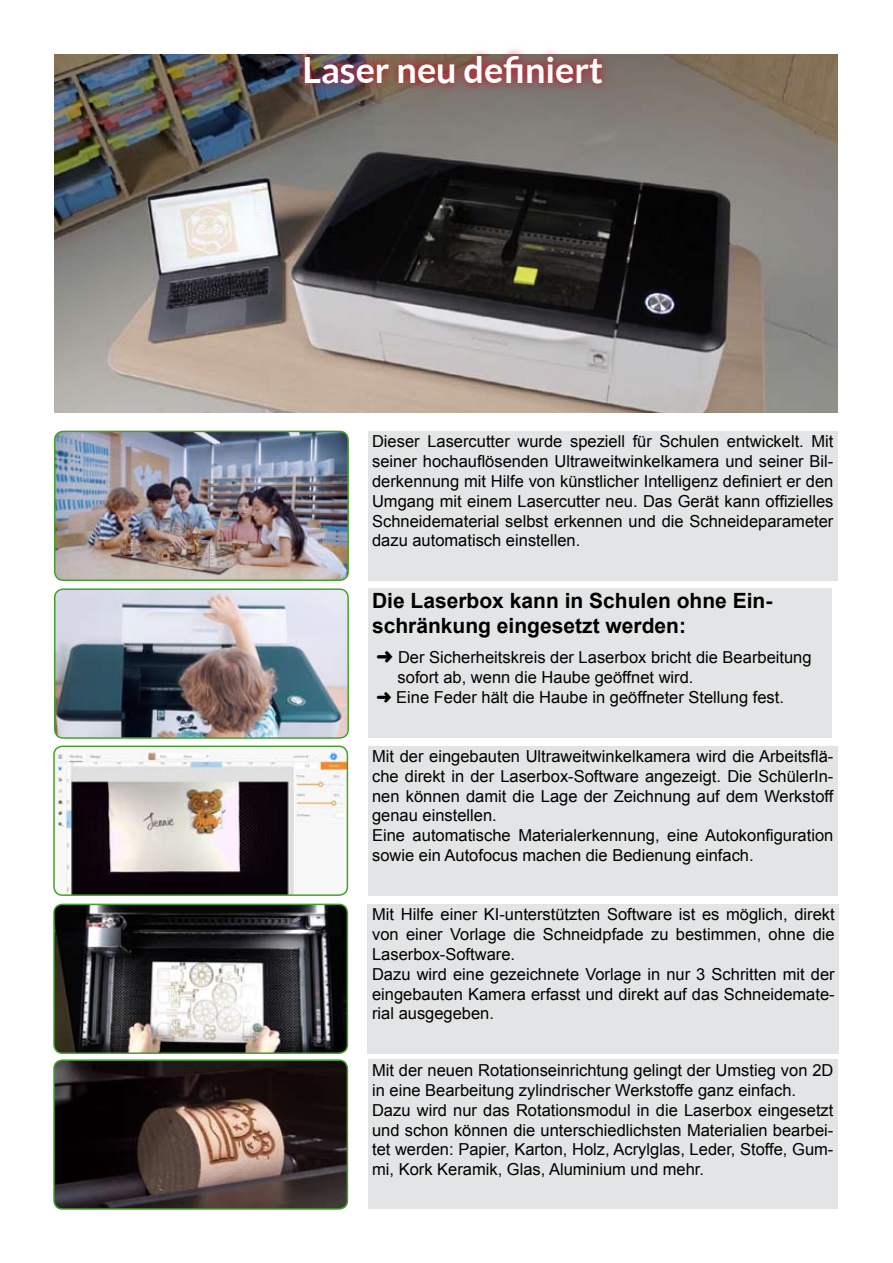
<style>
.page{position:relative;width:893px;height:1263px;background:#fff}
.page>*{position:absolute;margin:0;border:0;box-sizing:border-box;transform-origin:0 0}
.t1{font:700 36px "Lato";color:#fff}
.t2{font:700 21px/25.2px "Arial";color:#000}
.t3{font:16.5px/19.8px "Arial";color:#000}
</style>
<div class="page">
<img style="left:54px;top:54px;width:784px;height:358px">
<svg style="left:295px;top:49px;width:543px;height:66px;background:#89716a"></svg>
<img style="left:55px;top:591px;width:293px;height:147px">
<div style="left:54px;top:588px;width:295px;height:151px;border:2px solid #45a12b;border-radius:9px"></div>
<img style="left:56px;top:1062px;width:291px;height:147px">
<div style="left:53px;top:1059px;width:295px;height:151px;border:2px solid #45a12b;border-radius:9px"></div>
<img style="left:55px;top:431px;width:293px;height:149px">
<div style="left:54px;top:431px;width:295px;height:150px;border:2px solid #45a12b;border-radius:9px"></div>
<img style="left:56px;top:748px;width:291px;height:147px">
<div style="left:53px;top:745px;width:295px;height:151px;border:2px solid #45a12b;border-radius:9px"></div>
<img style="left:54px;top:904px;width:293px;height:149px">
<div style="left:53px;top:904px;width:295px;height:150px;border:2px solid #45a12b;border-radius:9px"></div>
<div style="left:368px;top:431px;width:470px;height:150px;background:#e3e4e5"></div>
<div style="left:368px;top:588px;width:463px;height:150px;background:#e3e4e5"></div>
<div style="left:368px;top:746px;width:470px;height:150px;background:#e3e4e5"></div>
<div style="left:368px;top:904px;width:471px;height:149px;background:#e3e4e5"></div>
<div style="left:368px;top:1060px;width:470px;height:149px;background:#e3e4e5"></div>
<h1 class="t1" style="left:302px;top:49px;width:302px">Laser neu definiert</h1>
<p class="t3" style="left:372px;top:432px;width:463px;text-align:justify">Dieser Lasercutter wurde speziell für Schulen entwickelt. Mit seiner hochauflösenden Ultraweitwinkelkamera und seiner Bil&shy;derkennung mit Hilfe von künstlicher Intelligenz definiert er den Umgang mit einem Lasercutter neu. Das Gerät kann offizielles Schneidematerial selbst erkennen und die Schneideparameter dazu automatisch einstellen.</p>
<p class="t2" style="left:372px;top:589px;width:402px">Die Laserbox kann in Schulen ohne Ein&shy;schränkung eingesetzt werden:</p>
<p class="t3" style="left:396px;top:648px;width:417px">Der Sicherheitskreis der Laserbox bricht die Bearbeitung sofort ab, wenn die Haube geöffnet wird.<br>Eine Feder hält die Haube in geöffneter Stellung fest.</p>
<p class="t3" style="left:372px;top:746px;width:463px">Mit der eingebauten Ultraweitwinkelkamera wird die Arbeitsflä&shy;che direkt in der Laserbox-Software angezeigt. Die SchülerIn&shy;nen können damit die Lage der Zeichnung auf dem Werkstoff genau einstellen.<br>Eine automatische Materialerkennung, eine Autokonfiguration sowie ein Autofocus machen die Bedienung einfach.</p>
<p class="t3" style="left:372px;top:905px;width:464px">Mit Hilfe einer KI-unterstützten Software ist es möglich, direkt von einer Vorlage die Schneidpfade zu bestimmen, ohne die Laserbox-Software.<br>Dazu wird eine gezeichnete Vorlage in nur 3 Schritten mit der eingebauten Kamera erfasst und direkt auf das Schneidemate&shy;rial ausgegeben.</p>
<p class="t3" style="left:372px;top:1061px;width:463px">Mit der neuen Rotationseinrichtung gelingt der Umstieg von 2D in eine Bearbeitung zylindrischer Werkstoffe ganz einfach.<br>Dazu wird nur das Rotationsmodul in die Laserbox eingesetzt und schon können die unterschiedlichsten Materialien bearbei&shy;tet werden: Papier, Karton, Holz, Acrylglas, Leder, Stoffe, Gum&shy;mi, Kork Keramik, Glas, Aluminium und mehr.</p>
</div>
